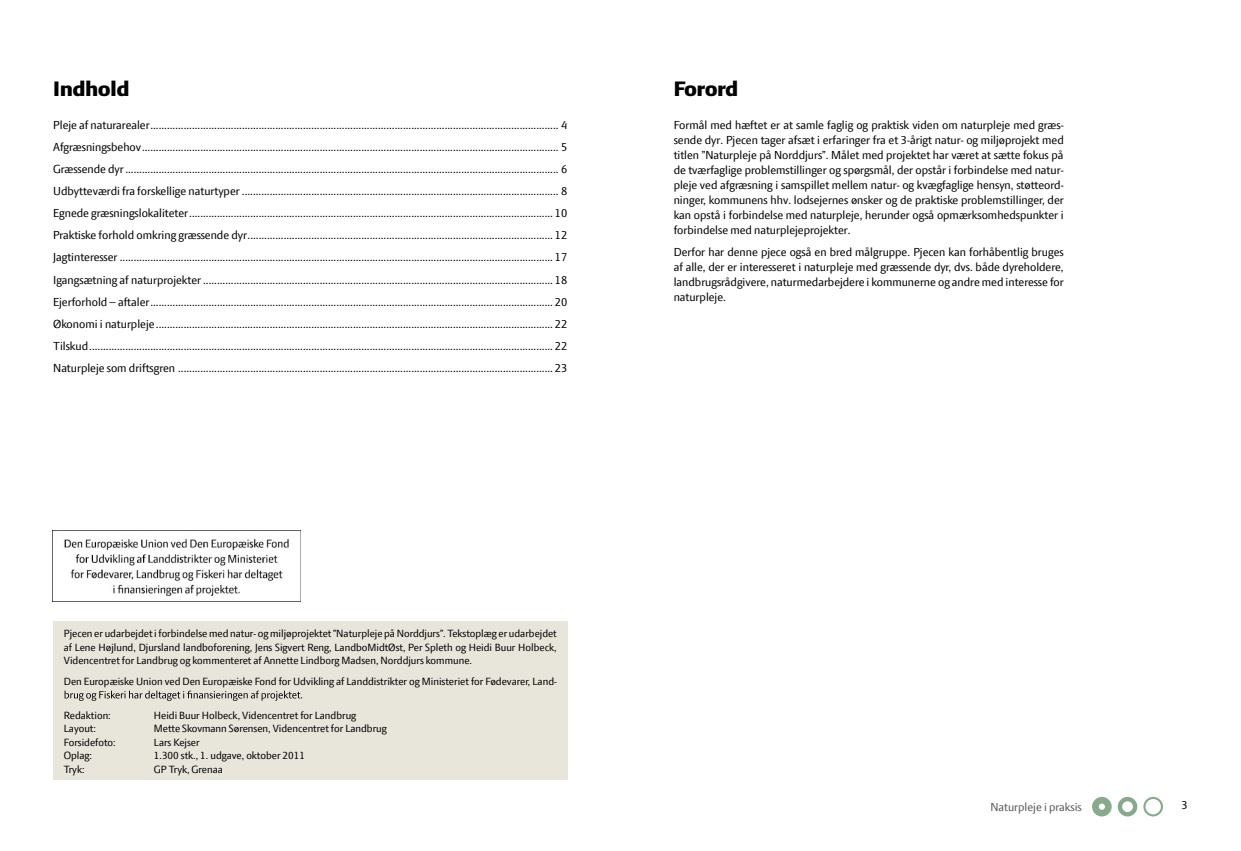
<style>
.page{position:relative;width:1241px;height:851px;background:#fff}
.page>*{position:absolute;margin:0;border:0;box-sizing:border-box;transform-origin:0 0}
.t1{font:800 22.5px "LF Press Sans";color:#000}
.t2{font:12.5px/22.1px "LF Press Sans";color:#000;text-align:justify}
.t3{font:12.5px "LF Press Sans";color:#58595b}
.t4{font:11.25px/13.5px "LF Press Sans";color:#000;text-align:justify}
</style>
<div class="page">
<svg style="left:1143px;top:796px;width:19px;height:20px"></svg>
<svg style="left:1092px;top:796px;width:19px;height:20px"></svg>
<svg style="left:1117px;top:796px;width:20px;height:20px"></svg>
<div style="left:53px;top:621px;width:514px;height:159px;background:#e8e6db"></div>
<svg style="left:65px;top:690px;width:237px;height:10px"></svg>
<img style="left:52px;top:530px;width:248px;height:71px">
<h1 class="t1" style="left:53px;top:76px;width:78px">Indhold</h1>
<p class="t2" style="left:53px;top:113px;width:515px">Pleje af naturarealer................................................................................................................................................... 4<br>Afgræsningsbehov...................................................................................................................................................... 5<br>Græssende dyr............................................................................................................................................................ 6<br>Udbytteværdi fra forskellige naturtyper .................................................................................................................. 8<br>Egnede græsningslokaliteter................................................................................................................................... 10<br>Praktiske forhold omkring græssende dyr.............................................................................................................. 12<br>Jagtinteresser ............................................................................................................................................................ 17<br>Igangsætning af naturprojekter .............................................................................................................................. 18<br>Ejerforhold – aftaler................................................................................................................................................. 20<br>Økonomi i naturpleje............................................................................................................................................... 22<br>Tilskud....................................................................................................................................................................... 22<br>Naturpleje som driftsgren ....................................................................................................................................... 23</p>
<p class="t4" style="left:64px;top:626px;width:494px">Pjecen er udarbejdeti forbindelsemed natur- ogmiljøprojektet”Naturpleje påNorddjurs”. Tekstoplæg er udarbejdet af Lene Højlund, Djursland landboforening, Jens Sigvert Reng, LandboMidtØst, Per Spleth og Heidi Buur Holbeck, Videncentret for Landbrug og kommenteret af Annette Lindborg Madsen, Norddjurs kommune.</p>
<p class="t4" style="left:64px;top:674px;width:494px">Den Europæiske Union ved Den Europæiske Fond for Udvikling af Landdistrikter og Ministeriet for Fødevarer, Land-</p>
<p class="t4" style="left:64px;top:708px;width:48px">Redaktion:</p>
<p class="t4" style="left:154px;top:708px;width:204px">Heidi Buur Holbeck, Videncentret for Landbrug</p>
<p class="t4" style="left:64px;top:721px;width:34px">Layout:</p>
<p class="t4" style="left:154px;top:721px;width:234px">Mette Skovmann Sørensen, Videncentret for Landbrug</p>
<p class="t4" style="left:64px;top:735px;width:53px">Forsidefoto:</p>
<p class="t4" style="left:154px;top:735px;width:47px">Lars Kejser</p>
<p class="t4" style="left:64px;top:748px;width:30px">Oplag:</p>
<p class="t4" style="left:154px;top:748px;width:153px">1.300 stk., 1. udgave, oktober 2011</p>
<p class="t4" style="left:64px;top:762px;width:22px">Tryk:</p>
<p class="t4" style="left:154px;top:762px;width:71px">GP Tryk, Grenaa</p>
<h1 class="t1" style="left:673px;top:76px;width:66px">Forord</h1>
<p class="t2" style="left:673px;top:117px;width:391px;line-height:15px">Formål med hæftet er at samle faglig og praktisk viden om naturpleje med græs&shy;sende dyr. Pjecen tager afsæt i erfaringer fra et 3-årigt natur- og miljøprojekt med titlen ”Naturpleje på Norddjurs”. Målet med projektet har været at sætte fokus på de tværfaglige problemstillinger og spørgsmål, der opstår i forbindelse med natur&shy;pleje ved afgræsning i samspillet mellem natur- og kvægfaglige hensyn, støtteord&shy;ninger, kommunens hhv. lodsejernes ønsker og de praktiske problemstillinger, der kan opstå i forbindelse med naturpleje, herunder også opmærksomhedspunkter i forbindelse med naturplejeprojekter.</p>
<p class="t2" style="left:673px;top:244px;width:391px;line-height:15px">Derfor har denne pjece også en bred målgruppe. Pjecen kan forhåbentlig bruges af alle, der er interesseret i naturpleje med græssende dyr, dvs. både dyreholdere, landbrugsrådgivere, naturmedarbejdere i kommunerne og andre med interesse for naturpleje.</p>
<p class="t3" style="left:990px;top:799px;width:93px">Naturpleje i praksis</p>
<p class="t2" style="left:1181px;top:793px;width:8px">3</p>
</div>
